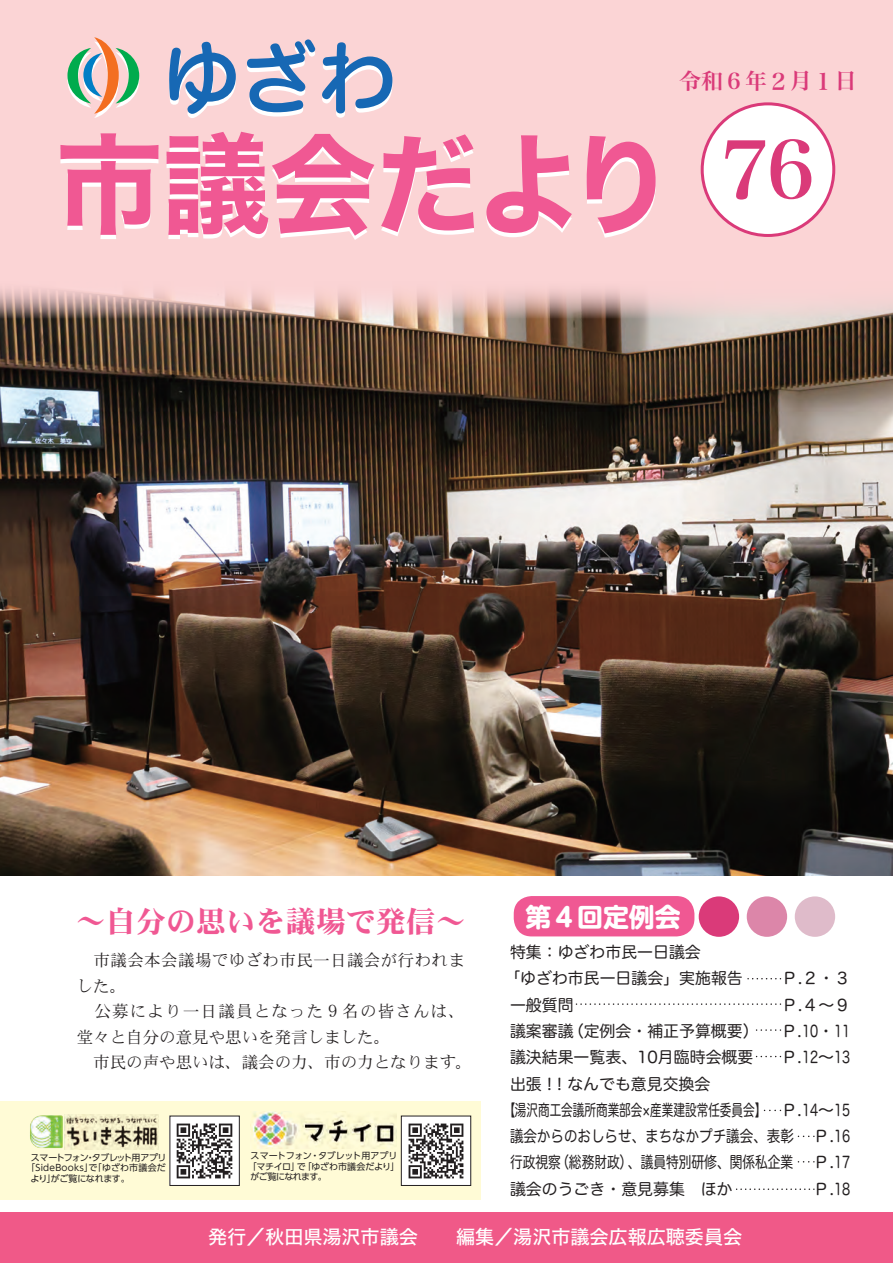
<style>
.page{position:relative;width:893px;height:1263px;background:#fff}
.page>*{position:absolute;margin:0;border:0;box-sizing:border-box;transform-origin:0 0}
.t1{font:78.6px "Hira Min Pro W6";color:#da3a79}
.t2{font:30px "DFHS Mincho Std W9";color:#f05893}
.t3{font:700 25.8px "UD Shin M Go Pro";color:#fff}
.t4{font:21.9px "Hira Min Pro W6";color:#da3a79}
.t5{font:19.05px "Hira Kaku Std N W5";color:#fff}
.t6{font:16.5px/25.5px "DFHS Mincho Std W3";letter-spacing:.025em;color:#231f20}
.t7{font:15.9px/26.2px "Hira Maru Pro W4";color:#231f20}
.t8{font:15.9px "Hira Maru Pro W4";color:#231f20;scale:.73 1}
.t9{font:15.9px "Hira Maru Pro W4";color:#231f20;scale:.8 1}
.t10{font:15.9px "Hira Maru Pro W4";color:#231f20;scale:.85 1}
.t11{font:9px/10.5px "UD Shin Go Pr 6 N";letter-spacing:-.025em;color:#231f20}
.t12{font:9px "UD Shin Go Pr 6 N";letter-spacing:.025em;color:#231f20}
.t13{font:9px "UD Shin Go Pr 6 N";letter-spacing:-.065em;color:#231f20}
.t14{font:9px/10.5px "UD Shin Go Pr 6 N";letter-spacing:-.075em;color:#231f20}
.t15{font:9px "UD Shin Go Pr 6 N";letter-spacing:-.005em;color:#231f20}
.s1{font-size:22.95px}
</style>
<div class="page">
<div style="left:0;top:1212px;width:893px;height:51px;background:#f05988"></div>
<div style="left:0;top:1102px;width:480px;height:98px;background:#fffbd6"></div>
<img style="left:66px;top:1114px;width:92px;height:35px">
<img style="left:172px;top:1118px;width:66px;height:66px">
<div style="left:170px;top:1116px;width:70px;height:70px;border:1px solid #231f20"></div>
<img style="left:250px;top:1111px;width:147px;height:38px">
<img style="left:403px;top:1118px;width:66px;height:66px">
<div style="left:401px;top:1116px;width:70px;height:70px;border:1px solid #231f20"></div>
<img style="left:30px;top:1114px;width:36px;height:36px">
<div style="left:0;top:0;width:893px;height:314px;background:#fbd4d5"></div>
<div style="left:701px;top:102px;width:134px;height:135px;background:#fff;border:3px solid #da3a79;border-radius:50%"></div>
<svg style="left:169px;top:39px;width:223px;height:79px"></svg>
<svg style="left:60px;top:132px;width:596px;height:104px"></svg>
<svg style="left:67px;top:37px;width:72px;height:81px"></svg>
<div style="left:514px;top:896px;width:180px;height:40px;background:#f05893;border-radius:18px"></div>
<div style="left:699px;top:896px;width:40px;height:41px;background:#da3a79;border-radius:50%"></div>
<div style="left:747px;top:896px;width:40px;height:41px;background:#dc86a9;border-radius:50%"></div>
<div style="left:795px;top:896px;width:40px;height:41px;background:#dfbbca;border-radius:50%"></div>
<svg style="left:748px;top:978px;width:33px;height:1px"></svg>
<svg style="left:756px;top:1029px;width:25px;height:2px"></svg>
<svg style="left:576px;top:1003px;width:205px;height:2px"></svg>
<svg style="left:756px;top:1056px;width:25px;height:1px"></svg>
<svg style="left:798px;top:1135px;width:17px;height:2px"></svg>
<svg style="left:737px;top:1188px;width:78px;height:2px"></svg>
<img style="left:0;top:318px;width:893px;height:558px">
<svg style="left:0;top:289px;width:893px;height:29px"></svg>
<h3 class="t4" style="left:679px;top:62px;width:179px">令和６年<span class="s1">２</span>月<span class="s1">１</span>日</h3>
<h1 class="t1" style="left:721px;top:101px;width:95px">76</h1>
<h2 class="t2" style="left:76px;top:905px;width:392px">～自分の思いを議場で発信～</h2>
<p class="t6" style="left:77px;top:947px;width:397px">　市議会本会議場でゆざわ市民一日議会が行われました。<br>　公募により一日議員となった９名の皆さんは、堂々と自分の意見や思いを発言しました。<br>　市民の声や思いは、議会の力、市の力となります。</p>
<p class="t13" style="left:31px;top:1150px;width:137px">スマートフォンタブレット用アプリ</p>
<p class="t11" style="left:86px;top:1151px;width:10px">・</p>
<p class="t12" style="left:26px;top:1160px;width:141px">「SideBooks 「で」 ゆざわ市議会だ</p>
<p class="t11" style="left:31px;top:1172px;width:101px">よりがご覧になれます。</p>
<p class="t11" style="left:47px;top:1172px;width:10px">」</p>
<p class="t15" style="left:318px;top:1148px;width:81px">タブレット用アプリ</p>
<p class="t11" style="left:248px;top:1150px;width:153px;text-indent:3px">スマートフォン・<br>「マチイロ」「ゆざわ市議会だより「</p>
<p class="t14" style="left:251px;top:1161px;width:78px;text-indent:46px">で<br>がご覧になれます。</p>
<h3 class="t3" style="left:525px;top:896px;width:157px">第４回定例会</h3>
<p class="t7" style="left:510px;top:938px;width:192px">特集：ゆざわ市民一日議会</p>
<p class="t7" style="left:505px;top:964px;width:240px">「ゆざわ市民一日議会」実施報告</p>
<p class="t7" style="left:782px;top:964px;width:70px">Ｐ.２・３</p>
<p class="t7" style="left:510px;top:991px;width:65px">一般質問</p>
<p class="t7" style="left:782px;top:991px;width:70px">Ｐ.４~９</p>
<p class="t7" style="left:568px;top:1017px;width:192px">（定例会・補正予算概要）</p>
<p class="t7" style="left:510px;top:1017px;width:65px">議案審議</p>
<p class="t7" style="left:781px;top:1017px;width:70px">Ｐ.10・11</p>
<p class="t7" style="left:510px;top:1043px;width:245px">議決結果一覧表、10月臨時会概要出張 ! ! なんでも意見交換会</p>
<p class="t7" style="left:781px;top:1043px;width:70px">Ｐ.12~13</p>
<p class="t8" style="left:504px;top:1096px;width:361px">【湯沢商工会議所商業部会×産業建設常任委員会】</p>
<p class="t7" style="left:781px;top:1096px;width:70px">Ｐ.14~15</p>
<p class="t10" style="left:510px;top:1122px;width:335px">議会からのおしらせ、まちなかプチ議会、表彰</p>
<p class="t7" style="left:813px;top:1122px;width:38px">Ｐ.16</p>
<p class="t9" style="left:557px;top:1148px;width:297px">（総務財政）、議員特別研修、関係私企業</p>
<p class="t9" style="left:510px;top:1148px;width:65px">行政視察</p>
<p class="t7" style="left:813px;top:1148px;width:38px">Ｐ.17</p>
<p class="t7" style="left:510px;top:1174px;width:224px">議会のうごき・意見募集　ほか</p>
<p class="t7" style="left:813px;top:1174px;width:38px">Ｐ.18</p>
<p class="t5" style="left:208px;top:1222px;width:536px">発行／秋田県湯沢市議会　　編集／湯沢市議会広報広聴委員会</p>
</div>
